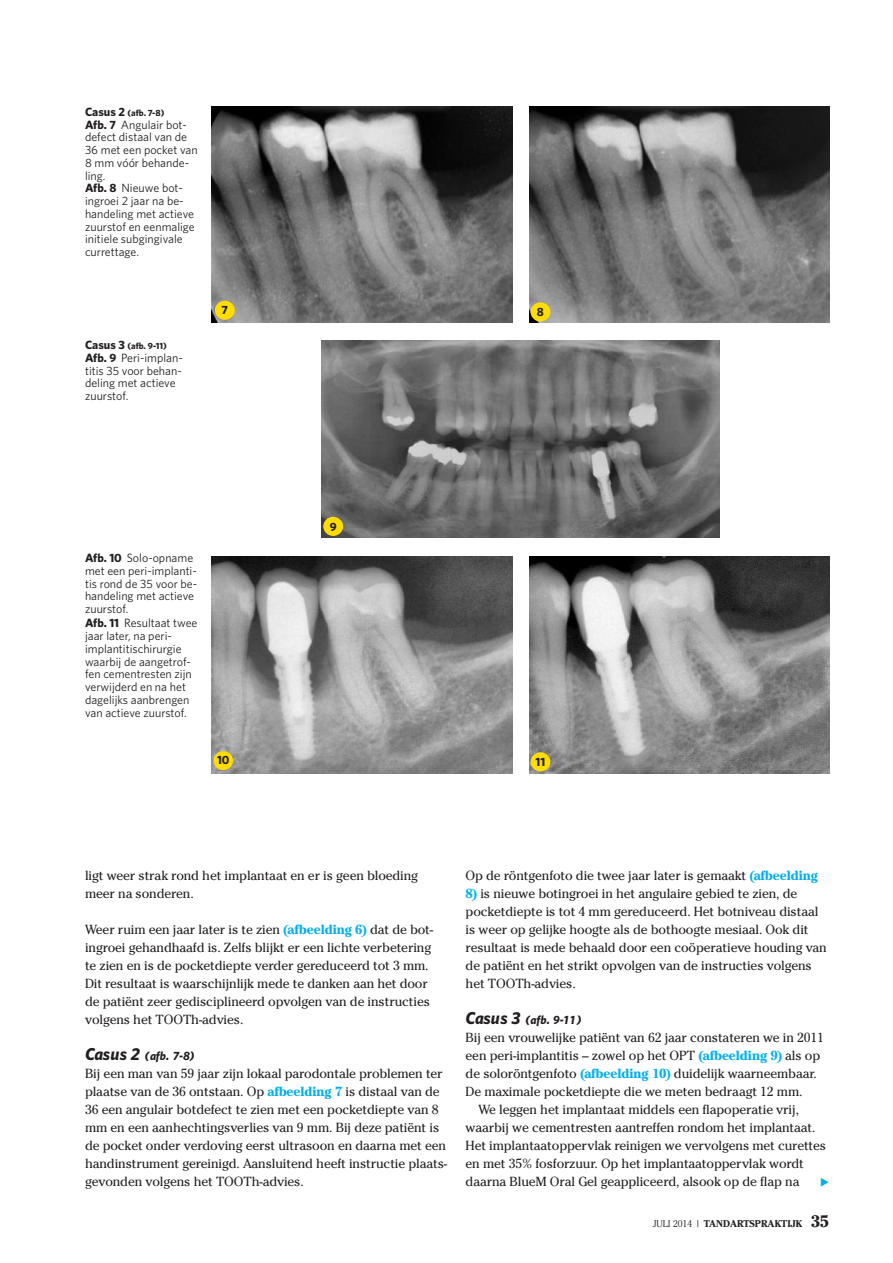
<style>
.page{position:relative;width:893px;height:1263px;background:#fff}
.page>*{position:absolute;margin:0;border:0;box-sizing:border-box;transform-origin:0 0}
.t1{font:13.2px/18px "Cheltenham Std";letter-spacing:-.01em;color:#231f20}
.t2{font:12px/12.8px "Whitney";color:#231f20}
.t3{font:italic 700 12px "Whitney";letter-spacing:-.01em;color:#231f20}
.t4{font:700 12px "Whitney";color:#231f20}
.t5{font:700 9.75px "Cheltenham Std";color:#231f20}
.t6{font:700 9px "Whitney";color:#231f20}
.s1{font-size:12px}
.s2{font-weight:700}
.s3{font-weight:700;color:#00aeef}
.s4{font-size:17.25px}
.s5{font-weight:300}
.s6{font-size:16.5px}
</style>
<div class="page">
<img style="left:212px;top:106px;width:300px;height:216px">
<img style="left:529px;top:106px;width:300px;height:216px">
<img style="left:212px;top:556px;width:300px;height:217px">
<img style="left:529px;top:556px;width:300px;height:217px">
<img style="left:322px;top:340px;width:397px;height:198px">
<div style="left:213px;top:751px;width:20px;height:19px;background:#ffdd01;border-radius:50%"></div>
<div style="left:531px;top:302px;width:19px;height:19px;background:#ffdd01;border-radius:50%"></div>
<div style="left:323px;top:517px;width:20px;height:19px;background:#ffdd01;border-radius:50%"></div>
<div style="left:531px;top:752px;width:19px;height:19px;background:#ffdd01;border-radius:50%"></div>
<div style="left:215px;top:301px;width:20px;height:19px;background:#ffdd01;border-radius:50%"></div>
<p class="t6" style="left:85px;top:110px;width:81px"><span class="s1">Casus 2</span> (afb. 7-8)</p>
<p class="t2" style="left:85px;top:119px;width:114px"><span class="s2">Afb. 7</span> Angulair bot&shy;defect distaal van de<br>36 met een pocket van<br>8 mm vóór behande&shy;ling.<br><span class="s2">Afb. 8</span> Nieuwe bot&shy;ingroei 2 jaar na be&shy;handeling met actieve zuurstof en eenmalige initiele subgingivale currettage.</p>
<p class="t6" style="left:85px;top:343px;width:83px"><span class="s1">Casus 3</span> (afb. 9-11)</p>
<p class="t2" style="left:85px;top:352px;width:99px"><span class="s2">Afb. 9</span> Peri-implan&shy;titis 35 voor behan&shy;deling met actieve zuurstof.</p>
<p class="t4" style="left:222px;top:306px;width:8px">7</p>
<p class="t4" style="left:537px;top:308px;width:9px">8</p>
<p class="t2" style="left:85px;top:553px;width:114px"><span class="s2">Afb. 10</span> Solo-opname met een peri-implanti&shy;tis rond de 35 voor be&shy;handeling met actieve zuurstof.</p>
<p class="t2" style="left:85px;top:618px;width:114px"><span class="s2">Afb. 11</span> Resultaat twee jaar later, na peri&shy;implantitischirurgie waarbij de aangetrof&shy;fen cementresten zijn verwijderd en na het dagelijks aanbrengen van actieve zuurstof.</p>
<p class="t4" style="left:217px;top:756px;width:14px">10</p>
<p class="t4" style="left:330px;top:522px;width:8px">9</p>
<p class="t4" style="left:536px;top:758px;width:11px">11</p>
<p class="t1" style="left:85px;top:867px;width:335px">ligt weer strak rond het implantaat en er is geen bloeding meer na sonderen.</p>
<p class="t1" style="left:85px;top:921px;width:350px">Weer ruim een jaar later is te zien <span class="s3">(afbeelding 6)</span> dat de bot&shy;ingroei gehandhaafd is. Zelfs blijkt er een lichte verbetering te zien en is de pocketdiepte verder gereduceerd tot 3 mm.<br>Dit resultaat is waarschijnlijk mede te danken aan het door de patiënt zeer gedisciplineerd opvolgen van de instructies volgens het TOOTh-advies.</p>
<p class="t3" style="left:85px;top:1052px;width:111px"><span class="s4">Casus 2</span> (afb. 7-8)</p>
<p class="t1" style="left:85px;top:1065px;width:364px">Bij een man van 59 jaar zijn lokaal parodontale problemen ter plaatse van de 36 ontstaan. Op <span class="s3">afbeelding 7</span> is distaal van de 36 een angulair botdefect te zien met een pocketdiepte van 8 mm en een aanhechtingsverlies van 9 mm. Bij deze patiënt is de pocket onder verdoving eerst ultrasoon en daarna met een handinstrument gereinigd. Aansluitend heeft instructie plaats&shy;gevonden volgens het TOOTh-advies.</p>
<p class="t1" style="left:466px;top:867px;width:354px">Op de röntgenfoto die twee jaar later is gemaakt <span class="s3">(afbeelding</span></p>
<p class="t1" style="left:466px;top:885px;width:363px"><span class="s3">8)</span> is nieuwe botingroei in het angulaire gebied te zien, de pocketdiepte is tot 4 mm gereduceerd. Het botniveau distaal is weer op gelijke hoogte als de bothoogte mesiaal. Ook dit resultaat is mede behaald door een coöperatieve houding van de patiënt en het strikt opvolgen van de instructies volgens het TOOTh-advies.</p>
<p class="t3" style="left:466px;top:1016px;width:117px"><span class="s4">Casus 3</span> (afb. 9-11)</p>
<p class="t1" style="left:466px;top:1029px;width:360px">Bij een vrouwelijke patiënt van 62 jaar constateren we in 2011</p>
<p class="t1" style="left:466px;top:1047px;width:356px">een peri-implantitis – zowel op het OPT <span class="s3">(afbeelding 9)</span> als op</p>
<p class="t1" style="left:466px;top:1065px;width:353px">de soloröntgenfoto <span class="s3">(afbeelding 10)</span> duidelijk waarneembaar.</p>
<p class="t1" style="left:466px;top:1083px;width:338px">De maximale pocketdiepte die we meten bedraagt 12 mm.</p>
<p class="t1" style="left:478px;top:1101px;width:322px">We leggen het implantaat middels een flapoperatie vrij,</p>
<p class="t1" style="left:466px;top:1119px;width:351px">waarbij we cementresten aantreffen rondom het implantaat.</p>
<p class="t1" style="left:466px;top:1137px;width:362px">Het implantaatoppervlak reinigen we vervolgens met curettes</p>
<p class="t1" style="left:466px;top:1155px;width:340px">en met 35% fosforzuur. Op het implantaatoppervlak wordt</p>
<p class="t1" style="left:466px;top:1173px;width:335px">daarna BlueM Oral Gel geappliceerd, alsook op de flap na</p>
<p class="t5" style="left:653px;top:1220px;width:178px"><span class="s5">JULI 2014 |</span> TANDARTSPRAKTIJK <span class="s6">35</span></p>
</div>
